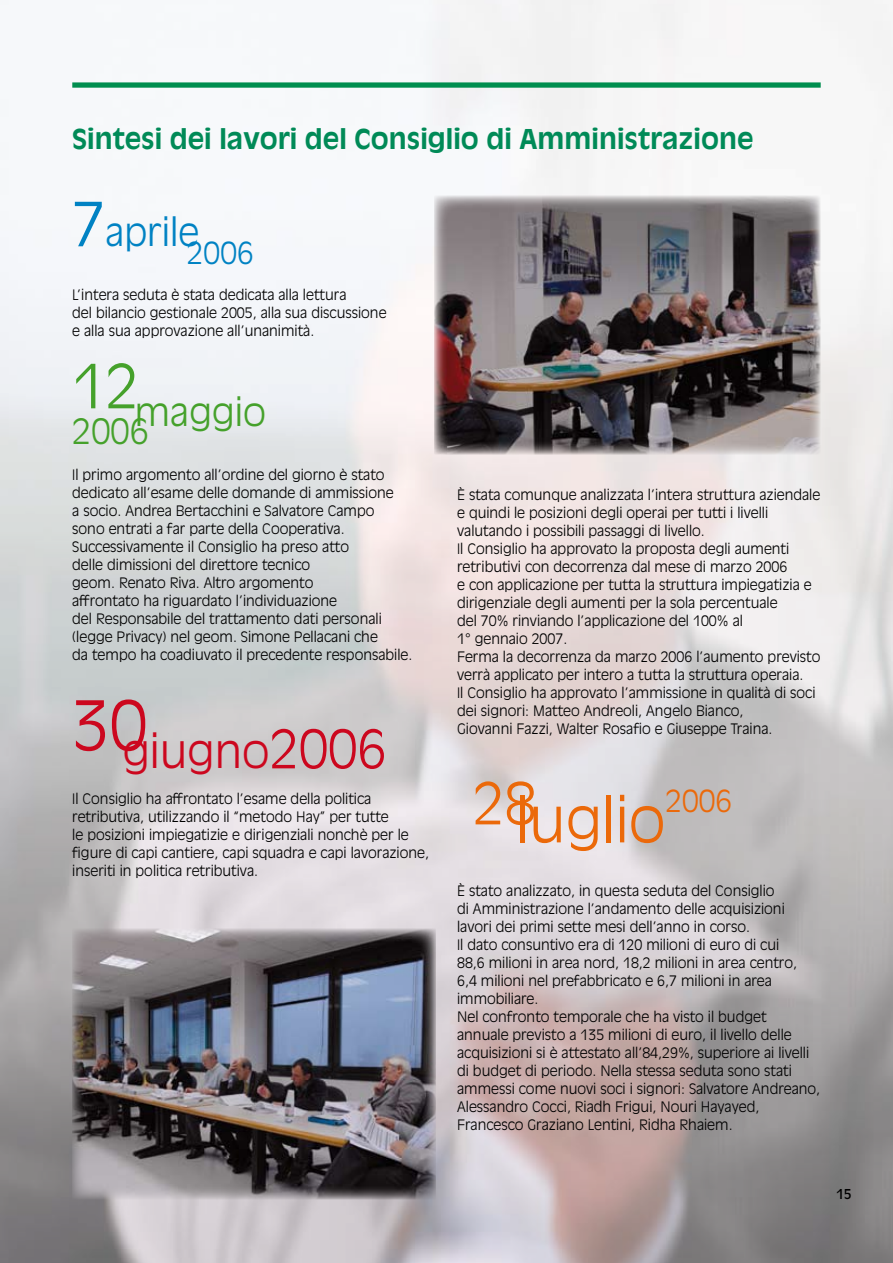
<style>
.page{position:relative;width:893px;height:1263px;background:#fff}
.page>*{position:absolute;margin:0;border:0;box-sizing:border-box;transform-origin:0 0}
.t1{font:300 60px "Antique Olive";color:#eb690a}
.t2{font:300 60px "Antique Olive";color:#45a12b}
.t3{font:300 57px "Antique Olive";color:#eb690a}
.t4{font:300 45px "Antique Olive";color:#cc071e}
.t5{font:300 37.5px "Antique Olive";color:#0082c3}
.t6{font:300 37.5px "Antique Olive";color:#45a12b}
.t7{font:300 34.5px "Antique Olive";color:#45a12b}
.t8{font:300 30px "Antique Olive";color:#0082c3}
.t9{font:300 30px "Antique Olive";color:#eb690a}
.t10{font:700 27px "Antique Olive";color:#008a57}
.t11{font:300 14.25px/18px "Antique Olive";color:#000}
.t12{font:13.5px "Antique Olive";color:#000}
.s1{font-size:60px}
.s2{font-size:52.5px}
</style>
<div class="page">
<img style="left:72px;top:929px;width:364px;height:270px">
<img style="left:434px;top:196px;width:387px;height:258px">
<div style="left:72px;top:82px;width:749px;height:6px;background:#008e4f"></div>
<h3 class="t10" style="left:72px;top:123px;width:683px">Sintesi dei lavori del Consiglio di Amministrazione</h3>
<h3 class="t5" style="left:72px;top:210px;width:129px"><span class="s1">7</span>aprile</h3>
<h3 class="t8" style="left:187px;top:236px;width:68px">2006</h3>
<p class="t11" style="left:72px;top:286px;width:316px">L’intera seduta è stata dedicata alla lettura<br>del bilancio gestionale 2005, alla sua discussione e alla sua approvazione all’unanimità.</p>
<h1 class="t2" style="left:72px;top:351px;width:68px">12</h1>
<h3 class="t6" style="left:135px;top:390px;width:133px">maggio</h3>
<h3 class="t7" style="left:72px;top:411px;width:78px">2006</h3>
<p class="t11" style="left:72px;top:466px;width:342px">Il primo argomento all’ordine del giorno è stato dedicato all’esame delle domande di ammissione<br>a socio. Andrea Bertacchini e Salvatore Campo<br>sono entrati a far parte della Cooperativa.<br>Successivamente il Consiglio ha preso atto<br>delle dimissioni del direttore tecnico<br>geom. Renato Riva. Altro argomento<br>affrontato ha riguardato l’individuazione<br>del Responsabile del trattamento dati personali (legge Privacy) nel geom. Simone Pellacani che<br>da tempo ha coadiuvato il precedente responsabile.</p>
<h3 class="t4" style="left:72px;top:725px;width:316px"><sup>30</sup>giugno<span class="s2">2006</span></h3>
<p class="t11" style="left:72px;top:790px;width:358px">Il Consiglio ha affrontato l’esame della politica retributiva, utilizzando il “metodo Hay” per tutte<br>le posizioni impiegatizie e dirigenziali nonchè per le figure di capi cantiere, capi squadra e capi lavorazione, inseriti in politica retributiva.</p>
<p class="t11" style="left:457px;top:486px;width:365px">È stata comunque analizzata l’intera struttura aziendale e quindi le posizioni degli operai per tutti i livelli valutando i possibili passaggi di livello.<br>Il Consiglio ha approvato la proposta degli aumenti retributivi con decorrenza dal mese di marzo 2006<br>e con applicazione per tutta la struttura impiegatizia e dirigenziale degli aumenti per la sola percentuale<br>del 70% rinviando l’applicazione del 100% al<br>1° gennaio 2007.<br>Ferma la decorrenza da marzo 2006 l’aumento previsto verrà applicato per intero a tutta la struttura operaia.<br>Il Consiglio ha approvato l’ammissione in qualità di soci dei signori: Matteo Andreoli, Angelo Bianco,<br>Giovanni Fazzi, Walter Rosafio e Giuseppe Traina.</p>
<h2 class="t3" style="left:473px;top:770px;width:65px">28</h2>
<h1 class="t1" style="left:515px;top:785px;width:151px">luglio</h1>
<h3 class="t9" style="left:665px;top:784px;width:68px">2006</h3>
<p class="t11" style="left:457px;top:882px;width:365px">È stato analizzato, in questa seduta del Consiglio<br>di Amministrazione l’andamento delle acquisizioni lavori dei primi sette mesi dell’anno in corso.<br>Il dato consuntivo era di 120 milioni di euro di cui<br>88,6 milioni in area nord, 18,2 milioni in area centro, 6,4 milioni nel prefabbricato e 6,7 milioni in area immobiliare.<br>Nel confronto temporale che ha visto il budget annuale previsto a 135 milioni di euro, il livello delle acquisizioni si è attestato all’84,29%, superiore ai livelli di budget di periodo. Nella stessa seduta sono stati ammessi come nuovi soci i signori: Salvatore Andreano, Alessandro Cocci, Riadh Frigui, Nouri Hayayed, Francesco Graziano Lentini, Ridha Rhaiem.</p>
<p class="t12" style="left:837px;top:1186px;width:15px">15</p>
</div>
